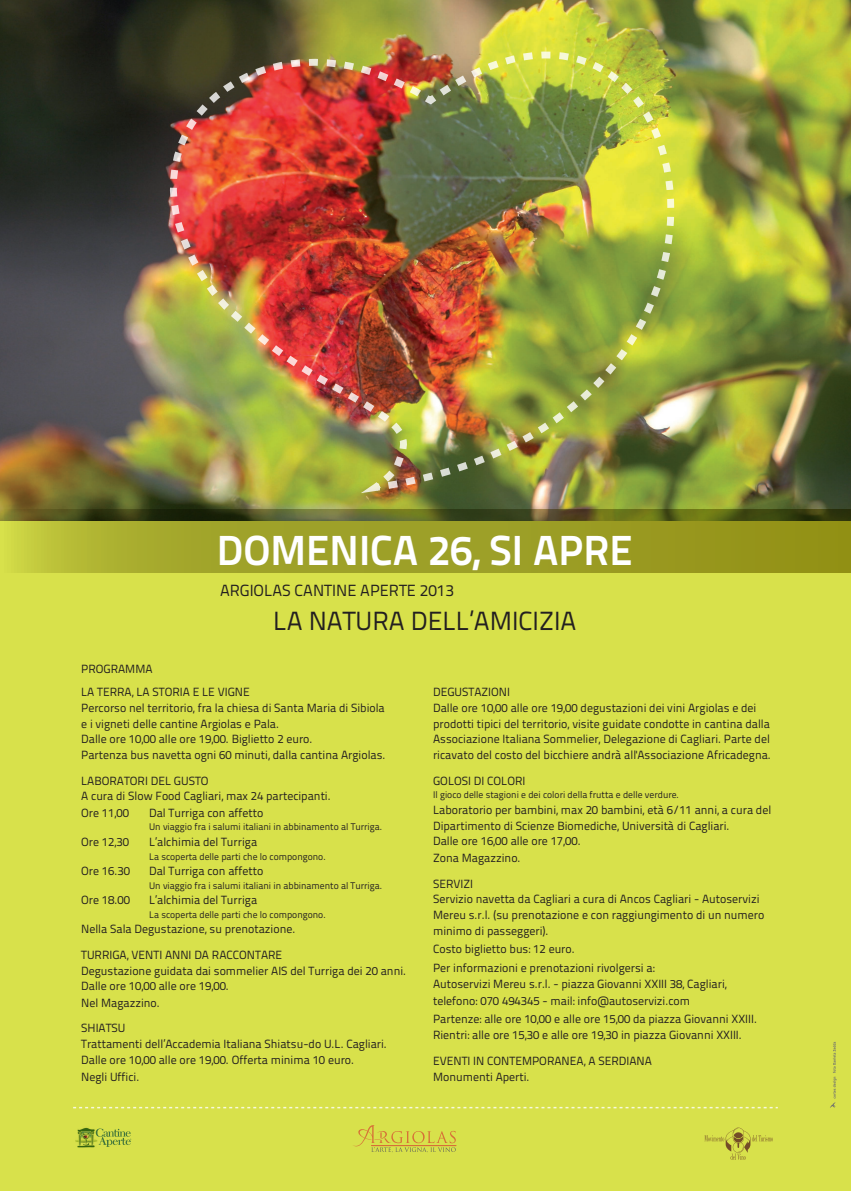
<style>
.page{position:relative;width:851px;height:1191px;background:#fff}
.page>*{position:absolute;margin:0;border:0;box-sizing:border-box;transform-origin:0 0}
.t1{font:700 42px "Titillium Text 22 L";color:#fff}
.t2{font:26.22px "Titillium Text 22 L";color:#231f20}
.t3{font:16.14px "Titillium Text 22 L";color:#231f20}
.t4{font:11.85px/15.7px "Titillium Text 22 L";color:#231f20}
.t5{font:9.6px "Titillium Text 22 L";color:#231f20}
</style>
<div class="page">
<img style="left:0;top:0;width:850px;height:509px">
<div style="left:0;top:521px;width:850px;height:670px;background:#d8e14b"></div>
<svg style="left:704px;top:1127px;width:68px;height:32px"></svg>
<img style="left:75px;top:1127px;width:21px;height:21px">
<svg style="left:96px;top:1128px;width:35px;height:19px"></svg>
<svg style="left:830px;top:1042px;width:6px;height:65px"></svg>
<svg style="left:73px;top:1106px;width:704px;height:2px"></svg>
<svg style="left:0;top:509px;width:850px;height:63px;background:#909325"></svg>
<hr style="left:371px;top:1145px;width:85px;height:1px;background:#d76f37">
<svg style="left:353px;top:1125px;width:102px;height:27px"></svg>
<svg style="left:368px;top:492px;width:12px;height:1px"></svg>
<img style="left:380px;top:52px;width:294px;height:441px">
<svg style="left:428px;top:88px;width:16px;height:20px"></svg>
<img style="left:170px;top:52px;width:258px;height:440px">
<h1 class="t1" style="left:217px;top:517px;width:417px">DOMENICA 26, SI APRE</h1>
<h3 class="t3" style="left:220px;top:578px;width:235px">ARGIOLAS CANTINE APERTE 2013</h3>
<h2 class="t2" style="left:273px;top:601px;width:304px">LA NATURA DELL’AMICIZIA</h2>
<p class="t4" style="left:81px;top:657px;width:170px;line-height:22.6px">PROGRAMMA<br>LA TERRA, LA STORIA E LE VIGNE</p>
<p class="t4" style="left:81px;top:699px;width:306px">Percorso nel territorio, fra la chiesa di Santa Maria di Sibiola e i vigneti delle cantine Argiolas e Pala.<br>Dalle ore 10,00 alle ore 19,00. Biglietto 2 euro.<br>Partenza bus navetta ogni 60 minuti, dalla cantina Argiolas.</p>
<p class="t4" style="left:81px;top:772px;width:251px;line-height:15.9px">LABORATORI DEL GUSTO<br>A cura di Slow Food Cagliari, max 24 partecipanti.<br>Ore 11,00</p>
<p class="t4" style="left:149px;top:804px;width:116px">Dal Turriga con affetto</p>
<p class="t5" style="left:149px;top:819px;width:234px">Un viaggio fra i salumi italiani in abbinamento al Turriga.</p>
<p class="t4" style="left:81px;top:833px;width:49px">Ore 12,30</p>
<p class="t4" style="left:149px;top:833px;width:109px">L’alchimia del Turriga</p>
<p class="t5" style="left:149px;top:849px;width:178px">La scoperta delle parti che lo compongono.</p>
<p class="t4" style="left:81px;top:862px;width:50px">Ore 16.30</p>
<p class="t4" style="left:149px;top:862px;width:116px">Dal Turriga con affetto</p>
<p class="t5" style="left:149px;top:878px;width:234px">Un viaggio fra i salumi italiani in abbinamento al Turriga.</p>
<p class="t4" style="left:81px;top:891px;width:50px">Ore 18.00</p>
<p class="t4" style="left:149px;top:891px;width:109px">L’alchimia del Turriga</p>
<p class="t5" style="left:149px;top:907px;width:178px">La scoperta delle parti che lo compongono.</p>
<p class="t4" style="left:81px;top:915px;width:215px;line-height:25.6px">Nella Sala Degustazione, su prenotazione.<br>TURRIGA, VENTI ANNI DA RACCONTARE</p>
<p class="t4" style="left:81px;top:961px;width:326px;line-height:16.2px">Degustazione guidata dai sommelier AIS del Turriga dei 20 anni.<br>Dalle ore 10,00 alle ore 19,00.<br>Nel Magazzino.</p>
<p class="t4" style="left:81px;top:1019px;width:307px;line-height:16.1px">SHIATSU<br>Trattamenti dell’Accademia Italiana Shiatsu-do U.L. Cagliari.<br>Dalle ore 10,00 alle ore 19,00. Offerta minima 10 euro.<br>Negli Uffici.</p>
<p class="t4" style="left:433px;top:683px;width:339px">DEGUSTAZIONI<br>Dalle ore 10,00 alle ore 19,00 degustazioni dei vini Argiolas e dei prodotti tipici del territorio, visite guidate condotte in cantina dalla Associazione Italiana Sommelier, Delegazione di Cagliari. Parte del ricavato del costo del bicchiere andrà all'Associazione Africadegna.</p>
<p class="t4" style="left:433px;top:772px;width:94px">GOLOSI DI COLORI</p>
<p class="t5" style="left:433px;top:787px;width:247px">Il gioco delle stagioni e dei colori della frutta e delle verdure.</p>
<p class="t4" style="left:433px;top:801px;width:339px;line-height:16px">Laboratorio per bambini, max 20 bambini, età 6/11 anni, a cura del Dipartimento di Scienze Biomediche, Università di Cagliari.<br>Dalle ore 16,00 alle ore 17,00.<br>Zona Magazzino.</p>
<p class="t4" style="left:433px;top:875px;width:333px">SERVIZI<br>Servizio navetta da Cagliari a cura di Ancos Cagliari - Autoservizi Mereu s.r.l. (su prenotazione e con raggiungimento di un numero minimo di passeggeri).</p>
<p class="t4" style="left:433px;top:939px;width:223px;line-height:18.4px">Costo biglietto bus: 12 euro.<br>Per informazioni e prenotazioni rivolgersi a:</p>
<p class="t4" style="left:433px;top:975px;width:295px;line-height:16.6px">Autoservizi Mereu s.r.l. - piazza Giovanni XXIII 38, Cagliari, telefono: 070 494345 - mail: info@autoservizi.com</p>
<p class="t4" style="left:433px;top:1010px;width:325px">Partenze: alle ore 10,00 e alle ore 15,00 da piazza Giovanni XXIII.<br>Rientri: alle ore 15,30 e alle ore 19,30 in piazza Giovanni XXIII.</p>
<p class="t4" style="left:433px;top:1052px;width:220px">EVENTI IN CONTEMPORANEA, A SERDIANA<br>Monumenti Aperti.</p>
</div>
